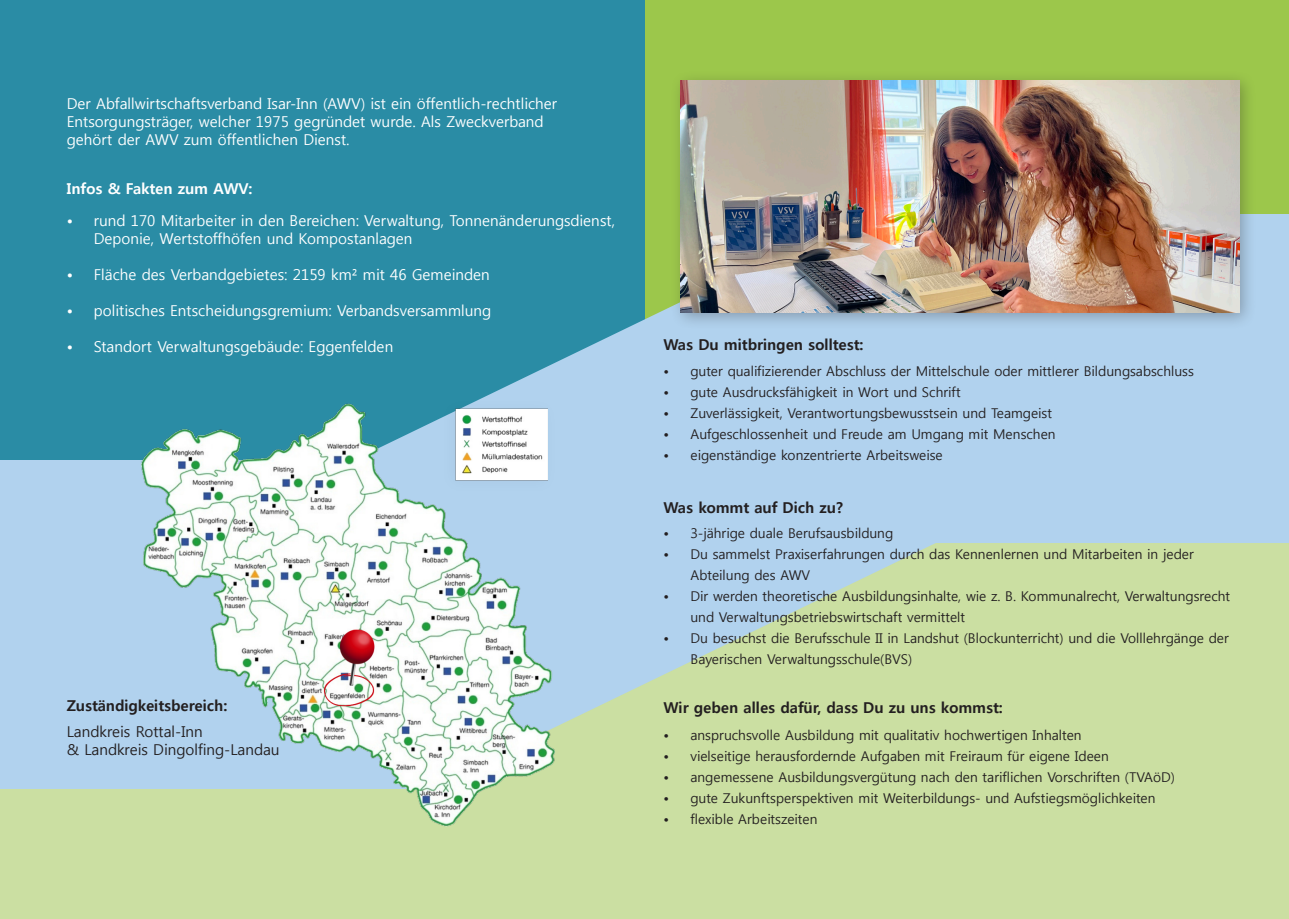
<style>
.page{position:relative;width:1289px;height:919px;background:#fff}
.page>*{position:absolute;margin:0;border:0;box-sizing:border-box;transform-origin:0 0}
.t1{font:15px/18px "Malgun Gothic";color:#fff}
.t2{font:700 15px "Malgun Gothic";color:#231f20}
.t3{font:15px "Malgun Gothic";color:#231f20}
.t4{font:700 15px "Malgun Gothic";color:#fff}
.t5{font:13.5px/21px "Malgun Gothic";color:#231f20}
</style>
<div class="page">
<div style="left:644px;top:0;width:644px;height:527px;background:#9cc74b"></div>
<div style="left:0;top:502px;width:1288px;height:416px;background:#cbdfa2"></div>
<div style="left:0;top:0;width:644px;height:459px;background:#2a8ca5"></div>
<svg style="left:501px;top:214px;width:435px;height:507px;fill:#b1d2ee"></svg>
<div style="left:861px;top:214px;width:427px;height:329px;background:#b1d2ee"></div>
<div style="left:0;top:460px;width:427px;height:329px;background:#b1d2ee"></div>
<img style="left:129px;top:389px;width:439px;height:438px">
<div style="left:669px;top:69px;width:587px;height:261px;background:#231f20;opacity:.31"></div>
<img style="left:680px;top:81px;width:559px;height:231px">
<p class="t1" style="left:67px;top:94px;width:492px">Der Abfallwirtschaftsverband Isar-Inn (AWV) ist ein öffentlich-rechtlicher<br>Entsorgungsträger, welcher 1975 gegründet wurde. Als Zweckverband gehört der AWV zum öffentlichen Dienst.</p>
<p class="t4" style="left:67px;top:180px;width:187px">Infos &amp; Fakten zum AWV:</p>
<p class="t1" style="left:94px;top:211px;width:522px;text-indent:-27px">• rund 170 Mitarbeiter in den Bereichen: Verwaltung, Tonnenänderungsdienst,<br>Deponie, Wertstoffhöfen und Kompostanlagen</p>
<p class="t1" style="left:67px;top:265px;width:424px">• Fläche des Verbandgebietes: 2159 km² mit 46 Gemeinden</p>
<p class="t1" style="left:67px;top:301px;width:426px">• politisches Entscheidungsgremium: Verbandsversammlung</p>
<p class="t1" style="left:67px;top:337px;width:328px">• Standort Verwaltungsgebäude: Eggenfelden</p>
<p class="t2" style="left:67px;top:696px;width:162px">Zuständigkeitsbereich:</p>
<p class="t3" style="left:67px;top:723px;width:137px">Landkreis Rottal-Inn</p>
<p class="t3" style="left:67px;top:741px;width:214px">&amp; Landkreis Dingolfing-Landau</p>
<p class="t2" style="left:663px;top:335px;width:201px">Was Du mitbringen solltest:</p>
<p class="t5" style="left:663px;top:361px;width:532px">• guter qualifizierender Abschluss der Mittelschule oder mittlerer Bildungsabschluss</p>
<p class="t5" style="left:663px;top:382px;width:299px">• gute Ausdrucksfähigkeit in Wort und Schrift</p>
<p class="t5" style="left:663px;top:403px;width:390px">• Zuverlässigkeit, Verantwortungsbewusstsein und Teamgeist</p>
<p class="t5" style="left:663px;top:424px;width:394px">• Aufgeschlossenheit und Freude am Umgang mit Menschen</p>
<p class="t5" style="left:663px;top:445px;width:281px">• eigenständige konzentrierte Arbeitsweise</p>
<p class="t2" style="left:663px;top:499px;width:181px">Was kommt auf Dich zu?</p>
<p class="t5" style="left:663px;top:523px;width:231px">• 3-jährige duale Berufsausbildung</p>
<p class="t5" style="left:690px;top:544px;width:505px;text-indent:-27px">• Du sammelst Praxiserfahrungen durch das Kennenlernen und Mitarbeiten in jeder<br>Abteilung des AWV</p>
<p class="t5" style="left:690px;top:586px;width:541px;text-indent:-27px">• Dir werden theoretische Ausbildungsinhalte, wie z. B. Kommunalrecht, Verwaltungsrecht und Verwaltungsbetriebswirtschaft vermittelt</p>
<p class="t5" style="left:690px;top:628px;width:540px;text-indent:-27px">• Du besuchst die Berufsschule II in Landshut (Blockunterricht) und die Volllehrgänge der<br>Bayerischen Verwaltungsschule(BVS)</p>
<p class="t2" style="left:663px;top:699px;width:341px">Wir geben alles dafür, dass Du zu uns kommst:</p>
<p class="t5" style="left:663px;top:724px;width:420px">• anspruchsvolle Ausbildung mit qualitativ hochwertigen Inhalten</p>
<p class="t5" style="left:663px;top:745px;width:447px">• vielseitige herausfordernde Aufgaben mit Freiraum für eigene Ideen</p>
<p class="t5" style="left:663px;top:766px;width:513px">• angemessene Ausbildungsvergütung nach den tariflichen Vorschriften (TVAöD)</p>
<p class="t5" style="left:663px;top:787px;width:493px">• gute Zukunftsperspektiven mit Weiterbildungs- und Aufstiegsmöglichkeiten</p>
<p class="t5" style="left:663px;top:808px;width:155px">• flexible Arbeitszeiten</p>
</div>
